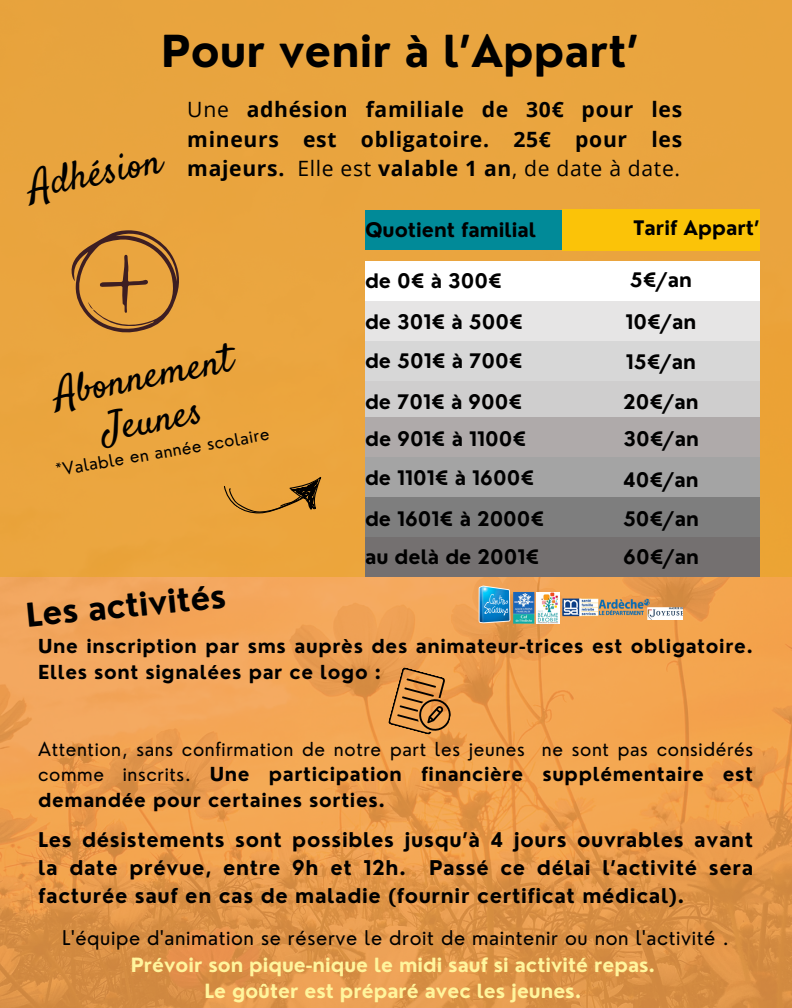
<style>
.page{position:relative;width:792px;height:1008px;background:#fff}
.page>*{position:absolute;margin:0;border:0;box-sizing:border-box;transform-origin:0 0}
.t1{font:700 43px "Nourd";color:#000}
.t2{font:40.1px/44.7px "Satisfy";color:#000;text-align:center}
.t3{font:700 32px "Nourd";color:#000}
.t4{font:700 21.1px/29.4px "Open Sans";letter-spacing:.03em;color:#000;text-align:justify}
.t5{font:700 19.8px/27.8px "Nourd";letter-spacing:.03em;color:#000;text-align:justify}
.t6{font:19.8px "Nourd";letter-spacing:.03em;color:#000}
.t7{font:700 19.6px "Nourd";color:#000}
.t8{font:700 19.5px "Nourd";color:#000}
.t9{font:700 19.1px/26.2px "Nourd";color:#fff59d;text-align:center}
.t10{font:18.8px/25.7px "Nourd";letter-spacing:.03em;color:#000;text-align:justify}
.t11{font:700 18.8px/25.7px "Nourd";letter-spacing:.03em;color:#000}
.t12{font:16.9px "Nourd";color:#000}
.s1{font-weight:400}
.s2{font-weight:700}
</style>
<div class="page">
<img style="left:0;top:577px;width:792px;height:431px">
<div style="left:0;top:0;width:792px;height:577px;background:#eaa53f"></div>
<svg style="left:71px;top:230px;width:108px;height:103px"></svg>
<svg style="left:224px;top:477px;width:98px;height:37px"></svg>
<div style="left:365px;top:210px;width:395px;height:39px;background:#018a98"></div>
<div style="left:562px;top:210px;width:198px;height:41px;background:#fbc308"></div>
<div style="left:365px;top:261px;width:395px;height:40px;background:#fff"></div>
<div style="left:365px;top:301px;width:395px;height:40px;background:#e6e5e5"></div>
<div style="left:365px;top:341px;width:395px;height:40px;background:#d7d7d7"></div>
<div style="left:365px;top:381px;width:395px;height:40px;background:#cfcece"></div>
<div style="left:365px;top:418px;width:395px;height:39px;background:#afaaaa"></div>
<div style="left:365px;top:457px;width:395px;height:40px;background:#a4a4a4"></div>
<div style="left:365px;top:497px;width:395px;height:40px;background:#7e7e7e"></div>
<div style="left:365px;top:537px;width:395px;height:40px;background:#747070"></div>
<svg style="left:388px;top:667px;width:66px;height:68px;background:#ca8945"></svg>
<img style="left:562px;top:598px;width:87px;height:19px">
<img style="left:537px;top:592px;width:22px;height:32px">
<img style="left:478px;top:586px;width:33px;height:37px">
<img style="left:513px;top:591px;width:21px;height:34px">
<img style="left:647px;top:607px;width:36px;height:12px">
<h4 class="t1" style="left:161px;top:24px;width:479px">Pour venir à l’Appart’</h4>
<h4 class="t4" style="left:187px;top:94px;width:496px"><span class="s1">Une</span> adhésion familiale de 30€ pour les mineurs est obligatoire. 25€ pour les majeurs. <span class="s1">Elle est</span> valable 1 an<span class="s1">, de date à date.</span></h4>
<h4 class="t2" style="left:26px;top:167px;width:136px;rotate:-11deg">Adhésion</h4>
<p class="t2" style="left:51px;top:374px;width:182px;rotate:-11deg">Abonnement<br>Jeunes</p>
<p class="t12" style="left:54px;top:460px;width:218px;rotate:-10deg">*Valable en année scolaire</p>
<h1 class="t8" style="left:365px;top:217px;width:173px">Quotient familial</h1>
<h5 class="t8" style="left:634px;top:215px;width:127px">Tarif Appart’</h5>
<h2 class="t8" style="left:365px;top:269px;width:139px">de 0€ à 300€</h2>
<h4 class="t7" style="left:630px;top:267px;width:64px">5€/an</h4>
<h4 class="t8" style="left:365px;top:310px;width:159px">de 301€ à 500€</h4>
<p class="t7" style="left:625px;top:310px;width:73px">10€/an</p>
<h4 class="t8" style="left:365px;top:348px;width:159px">de 501€ à 700€</h4>
<h4 class="t7" style="left:626px;top:350px;width:72px">15€/an</h4>
<h4 class="t8" style="left:365px;top:390px;width:159px">de 701€ à 900€</h4>
<h4 class="t7" style="left:623px;top:389px;width:77px">20€/an</h4>
<h2 class="t8" style="left:365px;top:426px;width:163px">de 901€ à 1100€</h2>
<h4 class="t7" style="left:623px;top:426px;width:77px">30€/an</h4>
<h4 class="t8" style="left:365px;top:466px;width:171px">de 1101€ à 1600€</h4>
<h4 class="t7" style="left:623px;top:467px;width:77px">40€/an</h4>
<h4 class="t8" style="left:365px;top:507px;width:181px">de 1601€ à 2000€</h4>
<p class="t7" style="left:623px;top:507px;width:77px">50€/an</p>
<h4 class="t8" style="left:365px;top:545px;width:176px">au delà de 2001€</h4>
<h4 class="t7" style="left:623px;top:545px;width:77px">60€/an</h4>
<h4 class="t3" style="left:24px;top:596px;width:202px;rotate:-6deg">Les activités</h4>
<h4 class="t11" style="left:38px;top:633px;width:717px">Une inscription par sms auprès des animateur-trices est obligatoire.<br>Elles sont signalées par ce logo :</h4>
<h3 class="t10" style="left:38px;top:736px;width:717px">Attention, sans confirmation de notre part les jeunes ne sont pas considérés comme inscrits. <span class="s2">Une participation financière supplémentaire est demandée pour certaines sorties.</span></h3>
<p class="t5" style="left:38px;top:826px;width:717px">Les désistements sont possibles jusqu’à 4 jours ouvrables avant la date prévue, entre 9h et 12h. Passé ce délai l’activité sera facturée sauf en cas de maladie (fournir certificat médical).</p>
<p class="t6" style="left:62px;top:926px;width:668px">L'équipe d'animation se réserve le droit de maintenir ou non l'activité .</p>
<p class="t9" style="left:131px;top:952px;width:526px">Prévoir son pique-nique le midi sauf si activité repas.<br>Le goûter est préparé avec les jeunes.</p>
</div>
